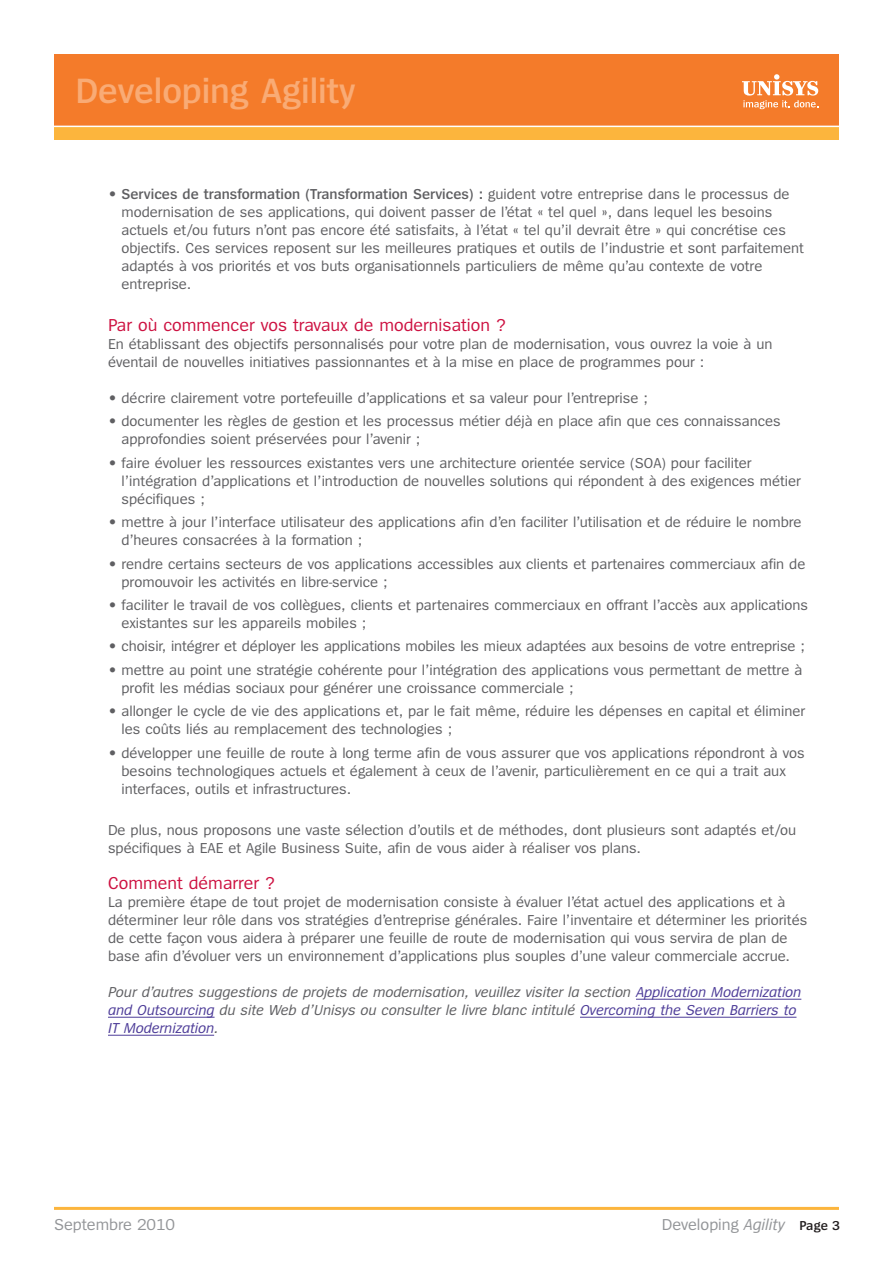
<style>
.page{position:relative;width:893px;height:1263px;background:#fff}
.page>*{position:absolute;margin:0;border:0;box-sizing:border-box;transform-origin:0 0}
.t1{font:600 36.6px "Spiegel";letter-spacing:-.005em;color:#f9ab75}
.t2{font:18px "Spiegel";color:#cd1141}
.t3{font:16.5px "Spiegel";letter-spacing:-.005em;color:#939598}
.t4{font:15px/18px "Spiegel";color:#5f5f62}
.t5{font:italic 15px/18px "Spiegel";color:#5f5f62}
.s1{font-weight:600}
.s2{color:#4d3c98}
.s3{font-style:italic}
.s4{font-weight:600;font-size:13.5px;color:#231f20}
</style>
<div class="page">
<div style="left:54px;top:112px;width:784px;height:28px;background:#fcb53d"></div>
<div style="left:54px;top:54px;width:784px;height:72px;background:#f47b2a"></div>
<svg style="left:742px;top:74px;width:76px;height:35px"></svg>
<hr style="left:54px;top:126px;width:786px;height:1px;background:#fff">
<hr style="left:54px;top:1207px;width:785px;height:3px;background:#fcb53d">
<hr style="left:636px;top:999px;width:165px;height:1px;background:#4d3c98">
<hr style="left:108px;top:1017px;width:107px;height:1px;background:#4d3c98">
<hr style="left:580px;top:1017px;width:216px;height:1px;background:#4d3c98">
<hr style="left:108px;top:1035px;width:106px;height:1px;background:#4d3c98">
<h1 class="t1" style="left:75px;top:78px;width:282px">Developing Agility</h1>
<p class="t4" style="left:122px;top:186px;width:684px;text-indent:-14px">• <span class="s1">Services de transformation (Transformation Services) :</span> guident votre entreprise dans le processus de modernisation de ses applications, qui doivent passer de l’état « tel quel », dans lequel les besoins actuels et/ou futurs n’ont pas encore été satisfaits, à l’état « tel qu’il devrait être » qui concrétise ces objectifs. Ces services reposent sur les meilleures pratiques et outils de l’industrie et sont parfaitement adaptés à vos priorités et vos buts organisationnels particuliers de même qu’au contexte de votre entreprise.</p>
<p class="t2" style="left:108px;top:318px;width:399px">Par où commencer vos travaux de modernisation ?</p>
<p class="t4" style="left:108px;top:336px;width:666px">En établissant des objectifs personnalisés pour votre plan de modernisation, vous ouvrez la voie à un éventail de nouvelles initiatives passionnantes et à la mise en place de programmes pour :</p>
<p class="t4" style="left:108px;top:390px;width:541px">• décrire clairement votre portefeuille d’applications et sa valeur pour l’entreprise ;</p>
<p class="t4" style="left:122px;top:413px;width:661px;text-indent:-14px">• documenter les règles de gestion et les processus métier déjà en place afin que ces connaissances approfondies soient préservées pour l’avenir ;</p>
<p class="t4" style="left:122px;top:455px;width:681px;text-indent:-14px">• faire évoluer les ressources existantes vers une architecture orientée service (SOA) pour faciliter l’intégration d’applications et l’introduction de nouvelles solutions qui répondent à des exigences métier spécifiques ;</p>
<p class="t4" style="left:122px;top:514px;width:682px;text-indent:-14px">• mettre à jour l’interface utilisateur des applications afin d’en faciliter l’utilisation et de réduire le nombre d’heures consacrées à la formation ;</p>
<p class="t4" style="left:122px;top:555px;width:685px;text-indent:-14px">• rendre certains secteurs de vos applications accessibles aux clients et partenaires commerciaux afin de promouvoir les activités en libre-service ;</p>
<p class="t4" style="left:122px;top:597px;width:688px;text-indent:-14px">• faciliter le travail de vos collègues, clients et partenaires commerciaux en offrant l’accès aux applications existantes sur les appareils mobiles ;</p>
<p class="t4" style="left:108px;top:638px;width:698px">• choisir, intégrer et déployer les applications mobiles les mieux adaptées aux besoins de votre entreprise ;</p>
<p class="t4" style="left:122px;top:662px;width:682px;text-indent:-14px">• mettre au point une stratégie cohérente pour l’intégration des applications vous permettant de mettre à profit les médias sociaux pour générer une croissance commerciale ;</p>
<p class="t4" style="left:122px;top:703px;width:685px;text-indent:-14px">• allonger le cycle de vie des applications et, par le fait même, réduire les dépenses en capital et éliminer les coûts liés au remplacement des technologies ;</p>
<p class="t4" style="left:122px;top:744px;width:685px;text-indent:-14px">• développer une feuille de route à long terme afin de vous assurer que vos applications répondront à vos besoins technologiques actuels et également à ceux de l’avenir, particulièrement en ce qui a trait aux interfaces, outils et infrastructures.</p>
<p class="t4" style="left:108px;top:822px;width:690px">De plus, nous proposons une vaste sélection d’outils et de méthodes, dont plusieurs sont adaptés et/ou spécifiques à EAE et Agile Business Suite, afin de vous aider à réaliser vos plans.</p>
<p class="t2" style="left:108px;top:876px;width:168px">Comment démarrer ?</p>
<p class="t4" style="left:108px;top:894px;width:701px">La première étape de tout projet de modernisation consiste à évaluer l’état actuel des applications et à déterminer leur rôle dans vos stratégies d’entreprise générales. Faire l’inventaire et déterminer les priorités de cette façon vous aidera à préparer une feuille de route de modernisation qui vous servira de plan de base afin d’évoluer vers un environnement d’applications plus souples d’une valeur commerciale accrue.</p>
<p class="t5" style="left:108px;top:984px;width:695px">Pour d’autres suggestions de projets de modernisation, veuillez visiter la section <span class="s2">Application Modernization and Outsourcing</span> du site Web d’Unisys ou consulter le livre blanc intitulé <span class="s2">Overcoming the Seven Barriers to<br>IT Modernization</span>.</p>
<p class="t3" style="left:54px;top:1218px;width:123px">Septembre 2010</p>
<p class="t3" style="left:662px;top:1218px;width:180px">Developing <span class="s3">Agility</span> <span class="s4">Page 3</span></p>
</div>
